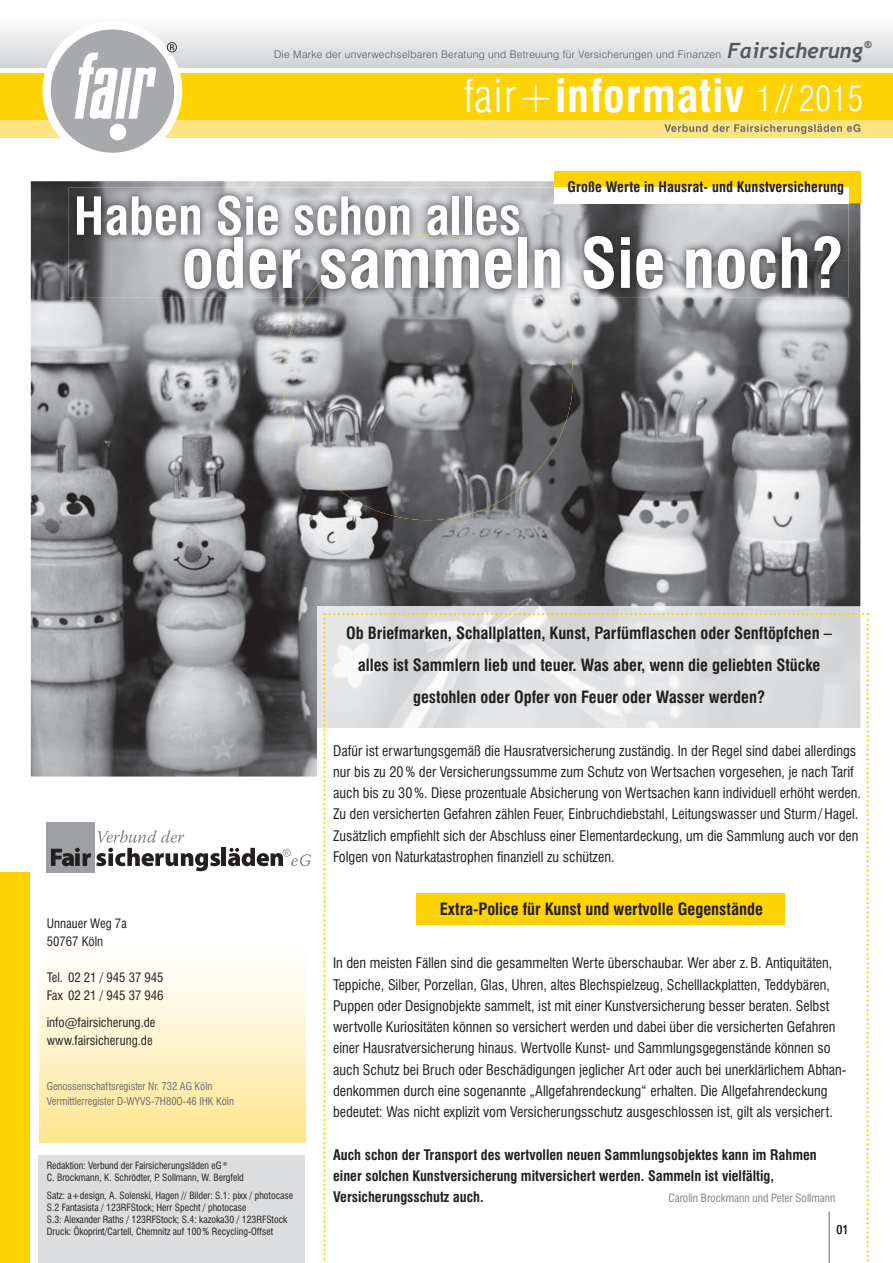
<style>
.page{position:relative;width:893px;height:1263px;background:#fff}
.page>*{position:absolute;margin:0;border:0;box-sizing:border-box;transform-origin:0 0}
.t1{font:700 condensed 67.5px "Swiss 721 BT";color:#fff}
.t2{font:700 condensed 51px "Swiss 721 BT";color:#fff}
.t3{font:700 condensed 45px "Swiss 721 BT";letter-spacing:.02em;color:#fff}
.t4{font:700 condensed 16.5px/32px "Swiss 721 BT";color:#231f20;text-align:center}
.t5{font:condensed 14.25px/21.3px "Swiss 721 BT";color:#231f20}
.t6{font:700 condensed 14.25px/21.3px "Swiss 721 BT";color:#231f20}
.t7{font:condensed 12.75px/18px "Swiss 721 BT";color:#231f20}
.t8{font:condensed 12px "Swiss 721 BT";color:#231f20}
.t9{font:condensed 11.25px "Swiss 721 BT";color:#808285}
.t10{font:300 10.5px "Swiss 721 BT";letter-spacing:.03em;color:#57585a}
.t11{font:condensed 10.5px/15px "Swiss 721 BT";color:#6c6d70}
.t12{font:italic 700 10.5px "Trebuchet";color:#57585a}
.t13{font:condensed 9.75px/12px "Swiss 721 BT";color:#231f20}
.s1{font-family:"Trebuchet";font-weight:700;font-style:italic;font-size:21px}
.s2{font-weight:300}
.s3{font-weight:300;font-size:34.5px}
</style>
<div class="page">
<img style="left:31px;top:181px;width:829px;height:595px">
<div style="left:318px;top:729px;width:575px;height:138px;background:#fff"></div>
<div style="left:555px;top:171px;width:306px;height:32px;background:#fed304"></div>
<img style="left:318px;top:606px;width:542px;height:123px">
<img style="left:283px;top:297px;width:290px;height:223px">
<img style="left:69px;top:187px;width:311px;height:110px">
<img style="left:380px;top:187px;width:469px;height:73px">
<img style="left:548px;top:260px;width:301px;height:37px">
<div style="left:555px;top:187px;width:294px;height:16px;background:#fff"></div>
<img style="left:308px;top:234px;width:240px;height:63px">
<svg style="left:323px;top:613px;width:546px;height:650px"></svg>
<div style="left:38px;top:1155px;width:267px;height:108px;background:#dcdddf"></div>
<hr style="left:829px;top:1211px;width:1px;height:52px;background:#939598">
<div style="left:0;top:872px;width:30px;height:391px;background:#fed304"></div>
<div style="left:0;top:119px;width:893px;height:19px;background:#ffe380"></div>
<div style="left:0;top:73px;width:893px;height:47px;background:#fed304"></div>
<div style="left:0;top:0;width:893px;height:68px;background:linear-gradient(to bottom,#fff,#d5d6d8)"></div>
<div style="left:43px;top:21px;width:139px;height:140px;background:#fff;border-radius:50%"></div>
<div style="left:51px;top:30px;width:123px;height:123px;background:#a8a9ad;border-radius:50%"></div>
<svg style="left:75px;top:53px;width:81px;height:66px"></svg>
<div style="left:110px;top:124px;width:16px;height:16px;background:#fff;border-radius:50%"></div>
<svg style="left:167px;top:42px;width:10px;height:10px"></svg>
<svg style="left:664px;top:124px;width:196px;height:10px"></svg>
<div style="left:39px;top:939px;width:267px;height:203px;background:linear-gradient(to bottom,#feffff,#ffe690)"></div>
<div style="left:46px;top:822px;width:48px;height:51px;background:#9d9fa2"></div>
<svg style="left:51px;top:830px;width:169px;height:41px"></svg>
<div style="left:221px;top:848px;width:5px;height:18px;background:#231f20"></div>
<svg style="left:228px;top:848px;width:83px;height:18px"></svg>
<p class="t10" style="left:274px;top:48px;width:590px">Die Marke der unverwechselbaren Beratung und Betreuung für Versicherungen und Finanzen <span class="s1">Fairsicherung</span></p>
<p class="t12" style="left:864px;top:38px;width:9px">®</p>
<h3 class="t3" style="left:463px;top:69px;width:401px"><span class="s2">fair+</span>informativ <span class="s3">1 // 2015</span></h3>
<p class="t6" style="left:568px;top:176px;width:278px">Große Werte in Hausrat- und Kunstversicherung</p>
<h2 class="t2" style="left:74px;top:186px;width:449px">Haben Sie schon alles</h2>
<h1 class="t1" style="left:182px;top:223px;width:664px">oder sammeln Sie noch?</h1>
<p class="t7" style="left:47px;top:915px;width:82px">Unnauer Weg 7a<br>50767 Köln</p>
<p class="t7" style="left:47px;top:969px;width:118px">Tel. 02 21 / 945 37 945<br>Fax 02 21 / 945 37 946</p>
<p class="t7" style="left:47px;top:1014px;width:110px">info@fairsicherung.de www.fairsicherung.de</p>
<p class="t11" style="left:47px;top:1079px;width:189px">Genossenschaftsregister Nr. 732 AG Köln<br>Vermittlerregister D-WYVS-7H80O-46 IHK Köln</p>
<p class="t13" style="left:48px;top:1155px;width:217px">Redaktion: Verbund der Fairsicherungsläden eG <sup>®<br></sup>C. Brockmann, F. Janner, C. Rehr, P. Sollmann, W. Bergfeld</p>
<p class="t13" style="left:48px;top:1185px;width:256px">Satz: a+design, A. Solenski, Hagen<br>Bilder: S.1: akf / Fotolia.com, S.2 o.: RFsole / Fotolia.com,<br>almoond / 123RFStock (bearb.); u.: ivonnewierink / 123RFStock S.3: 123RFStockFoto: Pavel Losevsky, S.4: sellingpix, Hieng Ling Tie</p>
<p class="t13" style="left:47px;top:1159px;width:199px">Redaktion: Verbund der Fairsicherungsläden eG <sup>®<br></sup>C. Brockmann, K. Schrödter, P. Sollmann, W. Bergfeld</p>
<p class="t13" style="left:47px;top:1189px;width:248px">Satz: a+design, A. Solenski, Hagen // Bilder: S.1: pixx / photocase S.2 Fantasista / 123RFStock; Herr Specht / photocase<br>S.3: Alexander Raths / 123RFStock; S.4: kazoka30 / 123RFStock Druck: Ökoprint/Cartell, Chemnitz auf 100 % Recycling-Offset</p>
<p class="t4" style="left:346px;top:617px;width:488px">Ob Briefmarken, Schallplatten, Kunst, Parfümflaschen oder Senftöpfchen – alles ist Sammlern lieb und teuer. Was aber, wenn die geliebten Stücke gestohlen oder Opfer von Feuer oder Wasser werden?</p>
<p class="t5" style="left:333px;top:740px;width:530px">Dafür ist erwartungsgemäß die Hausratversicherung zuständig. In der Regel sind dabei allerdings nur bis zu 20 % der Versicherungssumme zum Schutz von Wertsachen vorgesehen, je nach Tarif auch bis zu 30 %. Diese prozentuale Absicherung von Wertsachen kann individuell erhöht werden.<br>Zu den versicherten Gefahren zählen Feuer, Einbruchdiebstahl, Leitungswasser und Sturm / Hagel.<br>Zusätzlich empfiehlt sich der Abschluss einer Elementardeckung, um die Sammlung auch vor den Folgen von Naturkatastrophen finanziell zu schützen.</p>
<p class="t4" style="left:440px;top:893px;width:325px">Extra-Police für Kunst und wertvolle Gegenstände</p>
<p class="t5" style="left:333px;top:952px;width:515px">In den meisten Fällen sind die gesammelten Werte überschaubar. Wer aber z. B. Antiquitäten, Teppiche, Silber, Porzellan, Glas, Uhren, altes Blechspielzeug, Schelllackplatten, Teddybären, Puppen oder Designobjekte sammelt, ist mit einer Kunstversicherung besser beraten. Selbst wertvolle Kuriositäten können so versichert werden und dabei über die versicherten Gefahren einer Hausratversicherung hinaus. Wertvolle Kunst- und Sammlungsgegenstände können so auch Schutz bei Bruch oder Beschädigungen jeglicher Art oder auch bei unerklärlichem Abhan&shy;denkommen durch eine sogenannte „Allgefahrendeckung“ erhalten. Die Allgefahrendeckung bedeutet: Was nicht explizit vom Versicherungsschutz ausgeschlossen ist, gilt als versichert.</p>
<p class="t6" style="left:333px;top:1144px;width:485px">Auch schon der Transport des wertvollen neuen Sammlungsobjektes kann im Rahmen einer solchen Kunstversicherung mitversichert werden. Sammeln ist vielfältig,<br>Versicherungsschutz auch.</p>
<p class="t9" style="left:668px;top:1191px;width:169px">Carolin Brockmann und Peter Sollmann</p>
<p class="t8" style="left:837px;top:1222px;width:13px">01</p>
</div>
